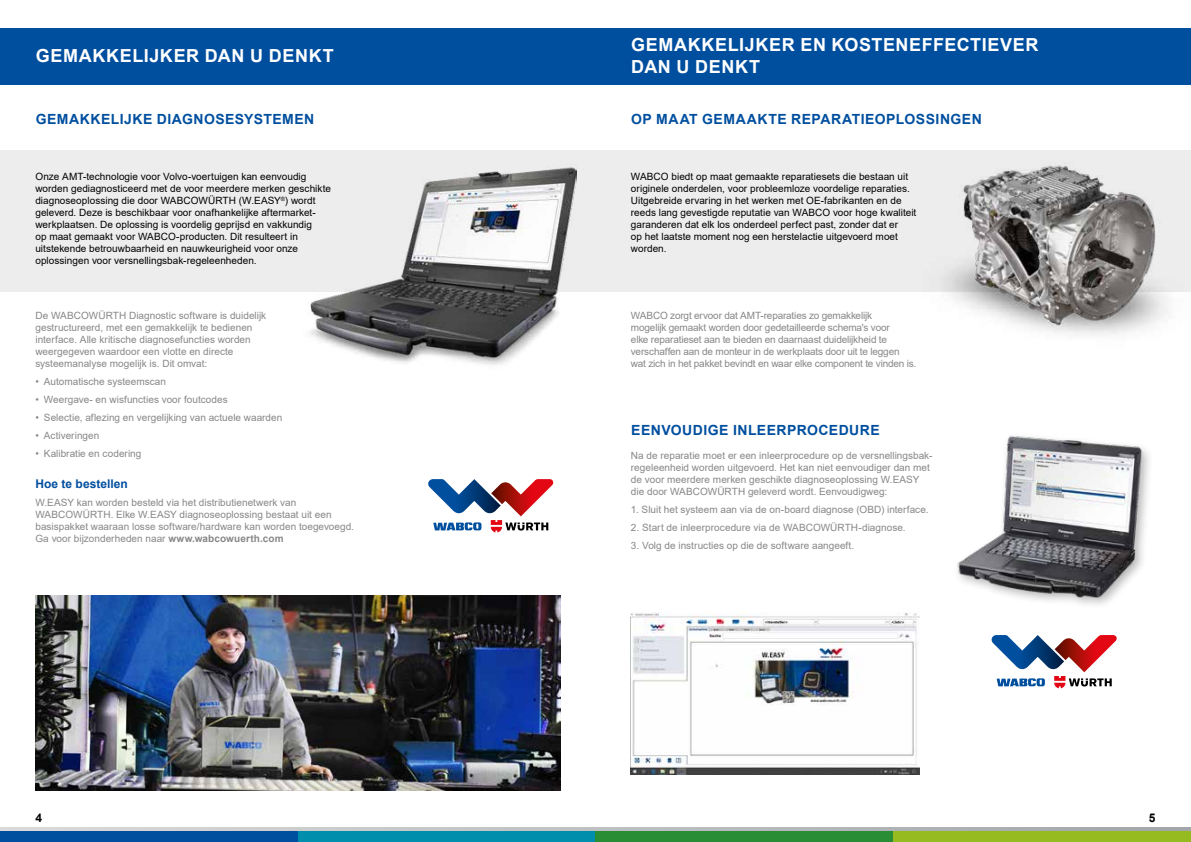
<style>
.page{position:relative;width:1191px;height:842px;background:#fff}
.page>*{position:absolute;margin:0;border:0;box-sizing:border-box;transform-origin:0 0}
.t1{font:700 18px/21.6px "Arial";letter-spacing:.035em;color:#fff}
.t2{font:700 14px "Arial";letter-spacing:.035em;color:#004f9f}
.t3{font:700 12px "Arial";color:#004f9f}
.t4{font:700 12px "Arial";color:#000}
.t5{font:10px/12px "Arial";color:#878787}
.t6{font:10px/12px "Arial";letter-spacing:.005em;color:#000}
.t7{font:10px/12px "Arial";letter-spacing:-.02em;color:#878787}
.s1{font-weight:700}
</style>
<div class="page">
<div style="left:0;top:150px;width:1191px;height:142px;background:#ededed"></div>
<div style="left:0;top:831px;width:298px;height:11px;background:#004f9f"></div>
<div style="left:298px;top:831px;width:297px;height:11px;background:#008ead"></div>
<div style="left:595px;top:831px;width:298px;height:11px;background:#298d35"></div>
<div style="left:893px;top:831px;width:298px;height:11px;background:#95bb20"></div>
<svg style="left:0;top:828px;width:1191px;height:3px"></svg>
<img style="left:309px;top:167px;width:267px;height:198px">
<div style="left:0;top:28px;width:595px;height:57px;background:#004f9f"></div>
<svg style="left:428px;top:479px;width:126px;height:53px"></svg>
<img style="left:35px;top:595px;width:525px;height:196px">
<div style="left:587px;top:28px;width:604px;height:57px;background:#004f9f"></div>
<div style="left:953px;top:432px;width:201px;height:177px;background:#000;opacity:.3"></div>
<img style="left:956px;top:435px;width:186px;height:163px">
<img style="left:631px;top:612px;width:288px;height:162px">
<svg style="left:991px;top:635px;width:126px;height:53px"></svg>
<img style="left:944px;top:163px;width:224px;height:172px">
<h1 class="t1" style="left:36px;top:45px;width:299px">GEMAKKELIJKER DAN U DENKT</h1>
<h2 class="t2" style="left:36px;top:109px;width:280px">GEMAKKELIJKE DIAGNOSESYSTEMEN</h2>
<p class="t6" style="left:35px;top:170px;width:297px">Onze AMT-technologie voor Volvo-voertuigen kan eenvoudig worden gediagnosticeerd met de voor meerdere merken geschikte diagnoseoplossing die door WABCOWÜRTH (W.EASY<sup>®</sup>) wordt geleverd. Deze is beschikbaar voor onafhankelijke aftermarket&shy;werkplaatsen. De oplossing is voordelig geprijsd en vakkundig<br>op maat gemaakt voor WABCO-producten. Dit resulteert in uitstekende betrouwbaarheid en nauwkeurigheid voor onze oplossingen voor versnellingsbak-regeleenheden.</p>
<p class="t5" style="left:35px;top:310px;width:232px">De WABCOWÜRTH Diagnostic software is duidelijk gestructureerd, met een gemakkelijk te bedienen interface. Alle kritische diagnosefuncties worden weergegeven waardoor een vlotte en directe systeemanalyse mogelijk is. Dit omvat:</p>
<p class="t5" style="left:35px;top:376px;width:132px">• Automatische systeemscan</p>
<p class="t5" style="left:35px;top:394px;width:194px">• Weergave- en wisfuncties voor foutcodes</p>
<p class="t5" style="left:35px;top:412px;width:248px">• Selectie, aflezing en vergelijking van actuele waarden</p>
<p class="t5" style="left:35px;top:430px;width:65px">• Activeringen</p>
<p class="t5" style="left:35px;top:448px;width:107px">• Kalibratie en codering</p>
<p class="t3" style="left:35px;top:475px;width:94px">Hoe te bestellen</p>
<p class="t5" style="left:35px;top:496px;width:320px">W.EASY kan worden besteld via het distributienetwerk van WABCOWÜRTH. Elke W.EASY diagnoseoplossing bestaat uit een basispakket waaraan losse software/hardware kan worden toegevoegd.<br>Ga voor bijzonderheden naar <span class="s1">www.wabcowuerth.com</span></p>
<h1 class="t1" style="left:631px;top:34px;width:409px">GEMAKKELIJKER EN KOSTENEFFECTIEVER<br>DAN U DENKT</h1>
<h2 class="t2" style="left:631px;top:109px;width:352px">OP MAAT GEMAAKTE REPARATIEOPLOSSINGEN</h2>
<p class="t6" style="left:631px;top:170px;width:287px">WABCO biedt op maat gemaakte reparatiesets die bestaan uit originele onderdelen, voor probleemloze voordelige reparaties.<br>Uitgebreide ervaring in het werken met OE-fabrikanten en de reeds lang gevestigde reputatie van WABCO voor hoge kwaliteit garanderen dat elk los onderdeel perfect past, zonder dat er<br>op het laatste moment nog een herstelactie uitgevoerd moet worden.</p>
<p class="t7" style="left:631px;top:310px;width:287px">WABCO zorgt ervoor dat AMT-reparaties zo gemakkelijk<br>mogelijk gemaakt worden door gedetailleerde schema's voor<br>elke reparatieset aan te bieden en daarnaast duidelijkheid te verschaffen aan de monteur in de werkplaats door uit te leggen wat zich in het pakket bevindt en waar elke component te vinden is.</p>
<h2 class="t2" style="left:631px;top:421px;width:250px">EENVOUDIGE INLEERPROCEDURE</h2>
<p class="t5" style="left:631px;top:450px;width:303px">Na de reparatie moet er een inleerprocedure op de versnellingsbak&shy;regeleenheid worden uitgevoerd. Het kan niet eenvoudiger dan met de voor meerdere merken geschikte diagnoseoplossing W.EASY die door WABCOWÜRTH geleverd wordt. Eenvoudigweg:</p>
<p class="t5" style="left:631px;top:504px;width:299px">1. Sluit het systeem aan via de on-board diagnose (OBD) interface.</p>
<p class="t5" style="left:631px;top:522px;width:276px">2. Start de inleerprocedure via de WABCOWÜRTH-diagnose.</p>
<p class="t5" style="left:631px;top:540px;width:225px">3. Volg de instructies op die de software aangeeft.</p>
<p class="t4" style="left:35px;top:810px;width:8px">4</p>
<p class="t4" style="left:1148px;top:809px;width:8px">5</p>
</div>
